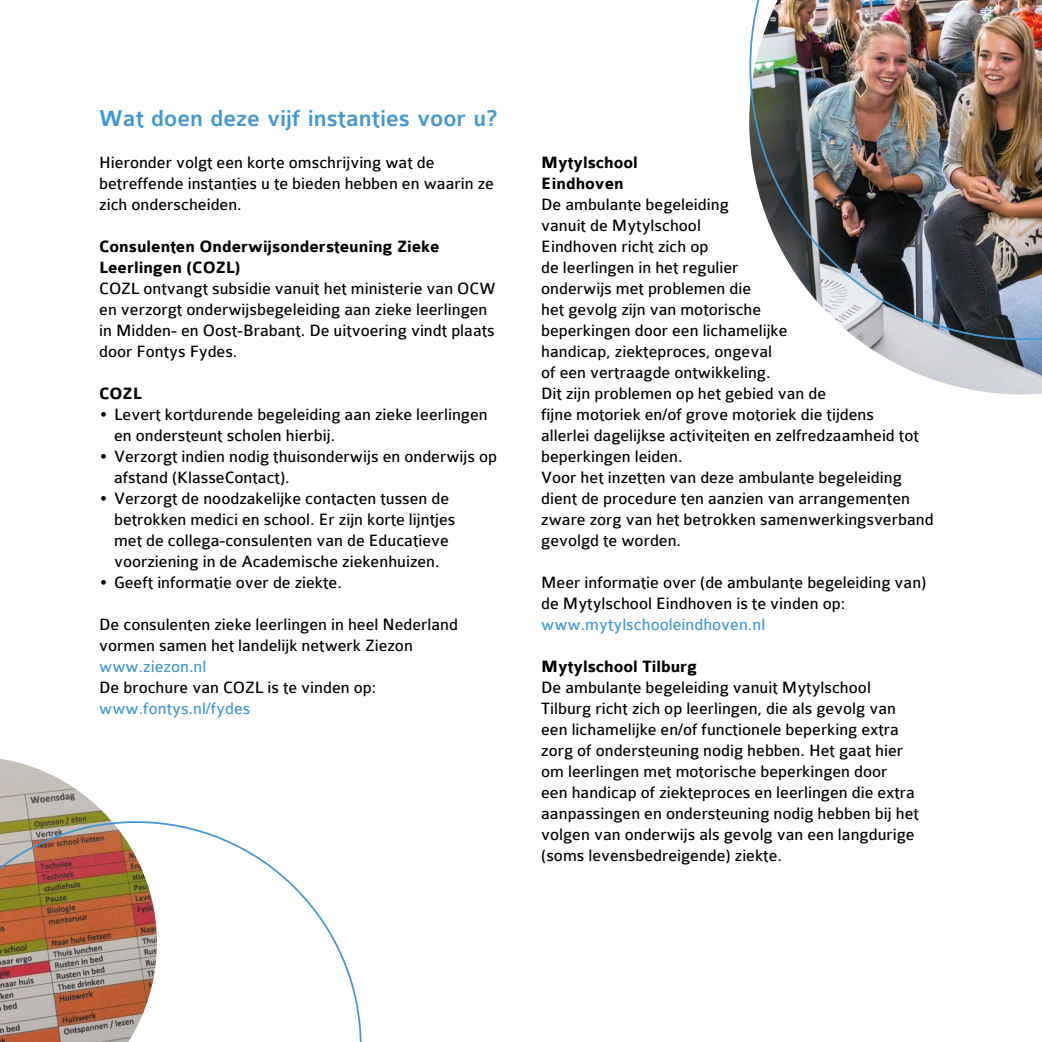
<style>
.page{position:relative;width:1042px;height:1042px;background:#fff}
.page>*{position:absolute;margin:0;border:0;box-sizing:border-box;transform-origin:0 0}
.t1{font:500 24.5px "Colaborate";color:#4198d2}
.t2{font:17.5px/21px "Colaborate";color:#000}
.t3{font:700 17.5px/21px "Colaborate";color:#000}
.t4{font:17.5px "Colaborate";color:#4198d2}
</style>
<div class="page">
<img style="left:0;top:759px;width:112px;height:62px">
<img style="left:859px;top:340px;width:183px;height:54px">
<img style="left:749px;top:0;width:293px;height:340px">
<svg style="left:0;top:821px;width:362px;height:221px"></svg>
<h1 class="t1" style="left:99px;top:106px;width:400px">Wat doen deze vijf instanties voor u?</h1>
<p class="t2" style="left:99px;top:152px;width:396px">Hieronder volgt een korte omschrijving wat de betreffende instanties u te bieden hebben en waarin ze zich onderscheiden.</p>
<p class="t3" style="left:99px;top:236px;width:342px">Consulenten Onderwijsondersteuning Zieke<br>Leerlingen (COZL)</p>
<p class="t2" style="left:99px;top:278px;width:398px">COZL ontvangt subsidie vanuit het ministerie van OCW en verzorgt onderwijsbegeleiding aan zieke leerlingen in Midden- en Oost-Brabant. De uitvoering vindt plaats door Fontys Fydes.</p>
<p class="t3" style="left:99px;top:383px;width:44px">COZL</p>
<p class="t2" style="left:114px;top:404px;width:375px;text-indent:-15px">• Levert kortdurende begeleiding aan zieke leerlingen en ondersteunt scholen hierbij.</p>
<p class="t2" style="left:114px;top:446px;width:384px;text-indent:-15px">• Verzorgt indien nodig thuisonderwijs en onderwijs op afstand (KlasseContact).</p>
<p class="t2" style="left:114px;top:488px;width:343px;text-indent:-15px">• Verzorgt de noodzakelijke contacten tussen de betrokken medici en school. Er zijn korte lijntjes met de collega-consulenten van de Educatieve voorziening in de Academische ziekenhuizen.</p>
<p class="t2" style="left:99px;top:572px;width:244px">• Geeft informatie over de ziekte.</p>
<p class="t2" style="left:99px;top:614px;width:360px">De consulenten zieke leerlingen in heel Nederland vormen samen het landelijk netwerk Ziezon</p>
<p class="t4" style="left:99px;top:657px;width:109px">www.ziezon.nl</p>
<p class="t2" style="left:99px;top:677px;width:279px">De brochure van COZL is te vinden op:</p>
<p class="t4" style="left:99px;top:699px;width:153px">www.fontys.nl/fydes</p>
<p class="t3" style="left:541px;top:152px;width:98px">Mytylschool<br>Eindhoven</p>
<p class="t2" style="left:541px;top:194px;width:394px">De ambulante begeleiding<br>vanuit de Mytylschool<br>Eindhoven richt zich op<br>de leerlingen in het regulier<br>onderwijs met problemen die<br>het gevolg zijn van motorische<br>beperkingen door een lichamelijke<br>handicap, ziekteproces, ongeval<br>of een vertraagde ontwikkeling.<br>Dit zijn problemen op het gebied van de<br>fijne motoriek en/of grove motoriek die tijdens<br>allerlei dagelijkse activiteiten en zelfredzaamheid tot beperkingen leiden.<br>Voor het inzetten van deze ambulante begeleiding dient de procedure ten aanzien van arrangementen zware zorg van het betrokken samenwerkingsverband gevolgd te worden.</p>
<p class="t2" style="left:541px;top:572px;width:387px">Meer informatie over (de ambulante begeleiding van) de Mytylschool Eindhoven is te vinden op:</p>
<p class="t4" style="left:541px;top:615px;width:226px">www.mytylschooleindhoven.nl</p>
<p class="t3" style="left:541px;top:656px;width:157px">Mytylschool Tilburg</p>
<p class="t2" style="left:541px;top:677px;width:379px">De ambulante begeleiding vanuit Mytylschool Tilburg richt zich op leerlingen, die als gevolg van een lichamelijke en/of functionele beperking extra zorg of ondersteuning nodig hebben. Het gaat hier om leerlingen met motorische beperkingen door<br>een handicap of ziekteproces en leerlingen die extra aanpassingen en ondersteuning nodig hebben bij het volgen van onderwijs als gevolg van een langdurige (soms levensbedreigende) ziekte.</p>
</div>
